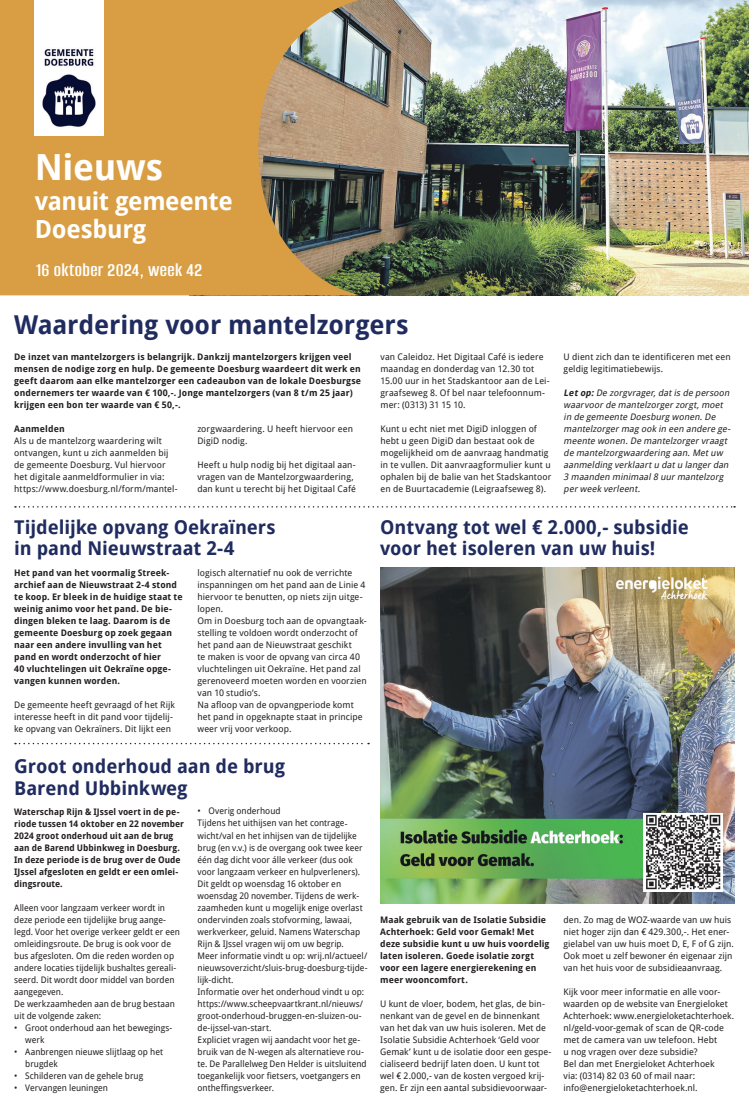
<style>
.page{position:relative;width:749px;height:1106px;background:#fff}
.page>*{position:absolute;margin:0;border:0;box-sizing:border-box;transform-origin:0 0}
.t1{font:700 36px "Droid Sans";letter-spacing:-.01em;color:#fff}
.t2{font:700 26px "Droid Sans";letter-spacing:-.005em;color:#202c5f}
.t3{font:700 25px/28px "Droid Sans";letter-spacing:-.015em;color:#fff}
.t4{font:600 20px "Alumni Sans";letter-spacing:.02em;color:#fff}
.t5{font:700 19px/21px "Droid Sans";letter-spacing:-.005em;color:#202c5f}
.t6{font:9px/12px "Droid Sans";letter-spacing:.005em;color:#231f20}
.t7{font:700 9px/12px "Droid Sans";letter-spacing:.01em;color:#231f20}
.t8{font:italic 9px/12px "Droid Sans";color:#231f20}
.s1{font-weight:700}
</style>
<div class="page">
<img style="left:359px;top:0;width:389px;height:295px">
<svg style="left:0;top:0;width:359px;height:295px;background:#c5964d"></svg>
<img style="left:35px;top:0;width:68px;height:136px">
<svg style="left:15px;top:506px;width:719px;height:1px"></svg>
<img style="left:380px;top:567px;width:354px;height:336px">
<img style="left:643px;top:813px;width:78px;height:78px">
<svg style="left:15px;top:742px;width:354px;height:2px"></svg>
<h1 class="t1" style="left:35px;top:142px;width:130px">Nieuws</h1>
<h3 class="t3" style="left:35px;top:187px;width:199px">vanuit gemeente<br>Doesburg</h3>
<h3 class="t4" style="left:36px;top:259px;width:168px">16 oktober 2024, week 42</h3>
<h2 class="t2" style="left:14px;top:306px;width:396px">Waardering voor mantelzorgers</h2>
<p class="t7" style="left:14px;top:351px;width:348px">De inzet van mantelzorgers is belangrijk. Dankzij mantelzorgers krijgen veel mensen de nodige zorg en hulp. De gemeente Doesburg waardeert dit werk en geeft daarom aan elke mantelzorger een cadeaubon van de lokale Doesburgse ondernemers ter waarde van € 100,-. Jonge mantelzorgers (van 8 t/m 25 jaar) krijgen een bon ter waarde van € 50,-.</p>
<p class="t7" style="left:14px;top:423px;width:52px">Aanmelden</p>
<p class="t6" style="left:14px;top:434px;width:165px">Als u de mantelzorg waardering wilt ontvangen, kunt u zich aanmelden bij de gemeente Doesburg. Vul hiervoor het digitale aanmeldformulier in via: https://www.doesburg.nl/form/mantel-</p>
<p class="t6" style="left:197px;top:422px;width:157px">zorgwaardering. U heeft hiervoor een<br>DigiD nodig.</p>
<p class="t6" style="left:197px;top:458px;width:160px">Heeft u hulp nodig bij het digitaal aan&shy;vragen van de Mantelzorgwaardering, dan kunt u terecht bij het Digitaal Café</p>
<p class="t6" style="left:380px;top:350px;width:171px">van Caleidoz. Het Digitaal Café is iedere maandag en donderdag van 12.30 tot 15.00 uur in het Stadskantoor aan de Lei&shy;graafseweg 8. Of bel naar telefoonnum&shy;mer: (0313) 31 15 10.</p>
<p class="t6" style="left:380px;top:422px;width:172px">Kunt u echt niet met DigiD inloggen of hebt u geen DigiD dan bestaat ook de mogelijkheid om de aanvraag handmatig in te vullen. Dit aanvraagformulier kunt u ophalen bij de balie van het Stadskantoor en de Buurtacademie (Leigraafseweg 8).</p>
<p class="t6" style="left:563px;top:350px;width:169px">U dient zich dan te identificeren met een geldig legitimatiebewijs.</p>
<p class="t8" style="left:563px;top:387px;width:170px"><span class="s1">Letop:</span>De zorgvrager,datis de persoon waarvoorde mantelzorgerzorgt,moet in de gemeente Doesburg wonen.De mantelzorgermag ook in een andere ge&shy;meente wonen.De mantelzorgervraagt de mantelzorgwaardering aan.Metuw aanmelding verklaartu datu langerdan 3 maanden minimaal8 uurmantelzorg perweek verleent.</p>
<h3 class="t5" style="left:14px;top:516px;width:263px">Tijdelijke opvang Oekraïners in pand Nieuwstraat 2-4</h3>
<p class="t7" style="left:14px;top:567px;width:170px">Het pand van het voormalig Streek&shy;archief aan de Nieuwstraat 2-4 stond te koop. Er bleek in de huidige staat te weinig animo voor het pand. De bie&shy;dingen bleken te laag. Daarom is de gemeente Doesburg op zoek gegaan naar een andere invulling van het pand en wordt onderzocht of hier<br>40 vluchtelingen uit Oekraïne opge&shy;vangen kunnen worden.</p>
<p class="t6" style="left:14px;top:698px;width:162px">De gemeente heeft gevraagd of het Rijk interesse heeft in dit pand voor tijdelij&shy;ke opvang van Oekraïners. Dit lijkt een</p>
<p class="t6" style="left:197px;top:566px;width:170px">logisch alternatief nu ook de verrichte inspanningen om het pand aan de Linie 4 hiervoor te benutten, op niets zijn uitge&shy;lopen.<br>Om in Doesburg toch aan de opvangtaak&shy;stelling te voldoen wordt onderzocht of het pand aan de Nieuwstraat geschikt<br>te maken is voor de opvang van circa 40 vluchtelingen uit Oekraïne. Het pand zal gerenoveerd moeten worden en voorzien van 10 studio’s.<br>Na afloop van de opvangperiode komt het pand in opgeknapte staat in principe weer vrij voor verkoop.</p>
<h3 class="t5" style="left:14px;top:755px;width:272px">Groot onderhoud aan de brug<br>Barend Ubbinkweg</h3>
<p class="t7" style="left:14px;top:805px;width:171px">Waterschap Rijn &amp; IJssel voert in de pe&shy;riode tussen 14 oktober en 22 november 2024 groot onderhoud uit aan de brug aan de Barend Ubbinkweg in Doesburg.<br>In deze periode is de brug over de Oude IJssel afgesloten en geldt er een omlei&shy;dingsroute.</p>
<p class="t6" style="left:14px;top:901px;width:167px">Alleen voor langzaam verkeer wordt in deze periode een tijdelijke brug aange&shy;legd. Voor het overige verkeer geldt er een omleidingsroute. De brug is ook voor de bus afgesloten. Om die reden worden op andere locaties tijdelijk bushaltes gereali&shy;seerd. Dit wordt door middel van borden aangegeven.<br>De werkzaamheden aan de brug bestaan uit de volgende zaken:</p>
<p class="t6" style="left:25px;top:1021px;width:148px;text-indent:-11px">• Groot onderhoud aan het bewegings&shy;werk</p>
<p class="t6" style="left:25px;top:1045px;width:139px;text-indent:-11px">• Aanbrengen nieuwe slijtlaag op het brugdek</p>
<p class="t6" style="left:14px;top:1069px;width:130px">• Schilderen van de gehele brug</p>
<p class="t6" style="left:14px;top:1081px;width:95px">• Vervangen leuningen</p>
<p class="t6" style="left:197px;top:805px;width:171px">• Overig onderhoud<br>Tijdens het uithijsen van het contrage&shy;wicht/val en het inhijsen van de tijdelijke brug (en v.v.) is de overgang ook twee keer één dag dicht voor álle verkeer (dus ook voor langzaam verkeer en hulpverleners).<br>Dit geldt op woensdag 16 oktober en woensdag 20 november. Tijdens de werk&shy;zaamheden kunt u mogelijk enige overlast ondervinden zoals stofvorming, lawaai, werkverkeer, geluid. Namens Waterschap Rijn &amp; IJssel vragen wij om uw begrip.<br>Meer informatie vindt u op: wrij.nl/actueel/ nieuwsoverzicht/sluis-brug-doesburg-tijde&shy;lijk-dicht.<br>Informatie over het onderhoud vindt u op: https://www.scheepvaartkrant.nl/nieuws/ groot-onderhoud-bruggen-en-sluizen-ou&shy;de-ijssel-van-start.<br>Expliciet vragen wij aandacht voor het ge&shy;bruik van de N-wegen als alternatieve rou&shy;te. De Parallelweg Den Helder is uitsluitend toegankelijk voor fietsers, voetgangers en ontheffingsverkeer.</p>
<h3 class="t5" style="left:380px;top:516px;width:310px">Ontvang tot wel € 2.000,- subsidie voor het isoleren van uw huis!</h3>
<p class="t7" style="left:380px;top:913px;width:171px">Maak gebruik van de Isolatie Subsidie Achterhoek: Geld voor Gemak! Met deze subsidie kunt u uw huis voordelig laten isoleren. Goede isolatie zorgt voor een lagere energierekening en meer wooncomfort.</p>
<p class="t6" style="left:380px;top:997px;width:173px">U kunt de vloer, bodem, het glas, de bin&shy;nenkant van de gevel en de binnenkant van het dak van uw huis isoleren. Met de Isolatie Subsidie Achterhoek ‘Geld voor Gemak’ kunt u de isolatie door een gespe&shy;cialiseerd bedrijf laten doen. U kunt tot wel € 2.000,- van de kosten vergoed krij&shy;gen. Er zijn een aantal subsidievoorwaar-</p>
<p class="t6" style="left:563px;top:913px;width:172px">den. Zo mag de WOZ-waarde van uw huis niet hoger zijn dan € 429.300,-. Het ener&shy;gielabel van uw huis moet D, E, F of G zijn.<br>Ook moet u zelf bewoner én eigenaar zijn van het huis voor de subsidieaanvraag.</p>
<p class="t6" style="left:563px;top:985px;width:172px">Kijk voor meer informatie en alle voor&shy;waarden op de website van Energieloket Achterhoek: www.energieloketachterhoek. nl/geld-voor-gemak of scan de QR-code met de camera van uw telefoon. Hebt<br>u nog vragen over deze subsidie?<br>Bel dan met Energieloket Achterhoek<br>via: (0314) 82 03 60 of mail naar: info@energieloketachterhoek.nl.</p>
</div>
